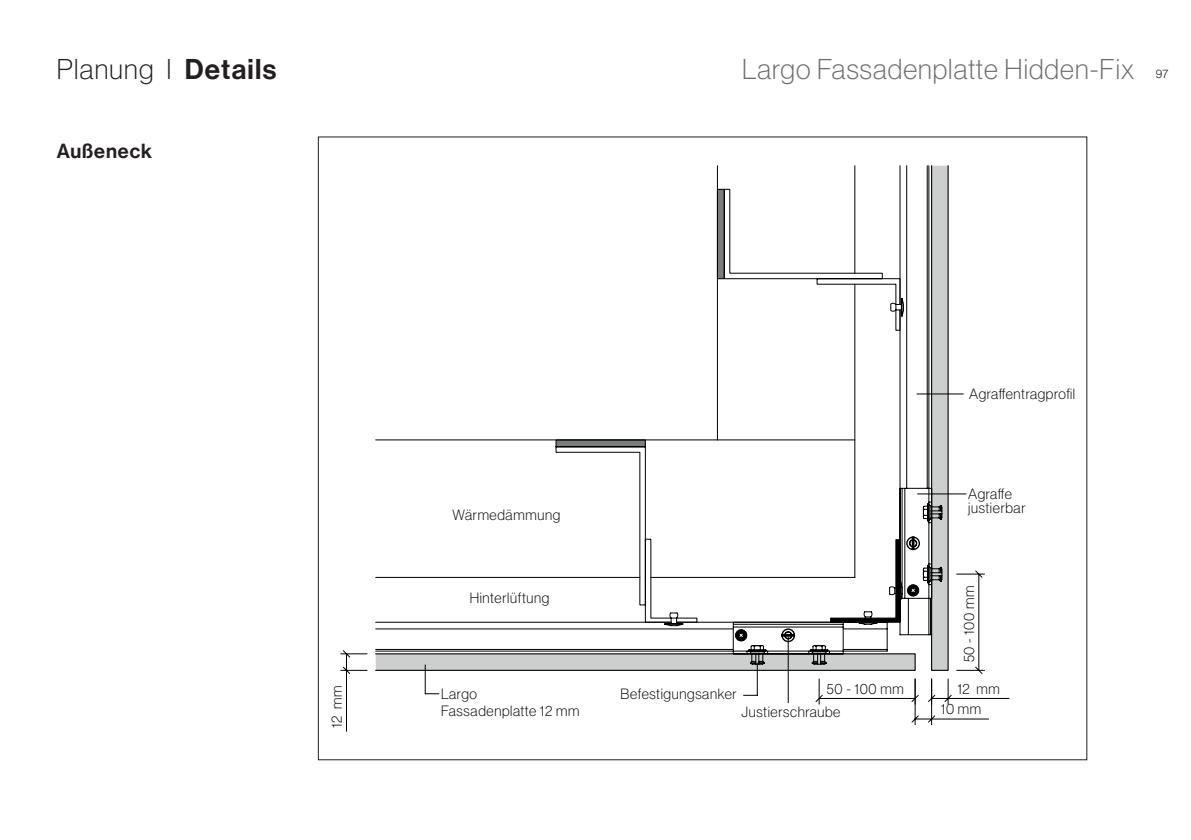
<style>
.page{position:relative;width:1191px;height:840px;background:#fff}
.page>*{position:absolute;margin:0;border:0;box-sizing:border-box;transform-origin:0 0}
.t1{font:28px "N Haas Grotesk DS Pro 35 X Lt";letter-spacing:.04em;color:#6c6d70}
.t2{font:28px "N Haas Grotesk DS Pro 35 X Lt";letter-spacing:.045em;color:#231f20}
.t3{font:20px "N Haas Grotesk DS Pro 65 Md";letter-spacing:.045em;color:#231f20}
.t4{font:14.6px/20.4px "N Haas Grotesk DS Pro 35 X Lt";letter-spacing:.045em;color:#000001}
.t5{font:12px "N Haas Grotesk DS Pro 45 Lt";color:#231f20}
.s1{font-family:"N Haas Grotesk DS Pro 65 Md"}
</style>
<div class="page">
<svg style="left:340px;top:650px;width:27px;height:81px"></svg>
<svg style="left:425px;top:671px;width:14px;height:23px"></svg>
<hr style="left:917px;top:393px;width:46px;height:1px;background:#000001">
<hr style="left:917px;top:493px;width:49px;height:1px;background:#000001">
<svg style="left:375px;top:165px;width:574px;height:506px;background:#b2b3b3"></svg>
<svg style="left:732px;top:535px;width:277px;height:189px"></svg>
<svg style="left:375px;top:165px;width:567px;height:486px"></svg>
<h1 class="t2" style="left:57px;top:53px;width:221px">Planung I <span class="s1">Details</span></h1>
<h1 class="t1" style="left:742px;top:54px;width:394px">Largo Fassadenplatte Hidden-Fix</h1>
<p class="t5" style="left:1155px;top:67px;width:14px">97</p>
<h2 class="t3" style="left:57px;top:139px;width:97px">Außeneck</h2>
<p class="t4" style="left:326px;top:728px;width:44px;rotate:-90deg">12 mm</p>
<p class="t4" style="left:452px;top:504px;width:109px">Wärmedämmung</p>
<p class="t4" style="left:470px;top:587px;width:81px">Hinterlüftung</p>
<p class="t4" style="left:441px;top:683px;width:37px">Largo</p>
<p class="t4" style="left:441px;top:700px;width:140px">Fassadenplatte 12 mm</p>
<p class="t4" style="left:969px;top:383px;width:107px">Agraffentragprofil</p>
<p class="t4" style="left:968px;top:487px;width:59px;line-height:13.6px">Agraffe justierbar</p>
<p class="t4" style="left:958px;top:662px;width:78px;rotate:-90deg">50 - 100 mm</p>
<p class="t4" style="left:827px;top:678px;width:78px">50 - 100 mm</p>
<p class="t4" style="left:941px;top:678px;width:60px;text-indent:16px">12 mm<br>10 mm</p>
<p class="t4" style="left:620px;top:683px;width:118px">Befestigungsanker</p>
<p class="t4" style="left:741px;top:700px;width:100px">Justierschraube</p>
</div>
